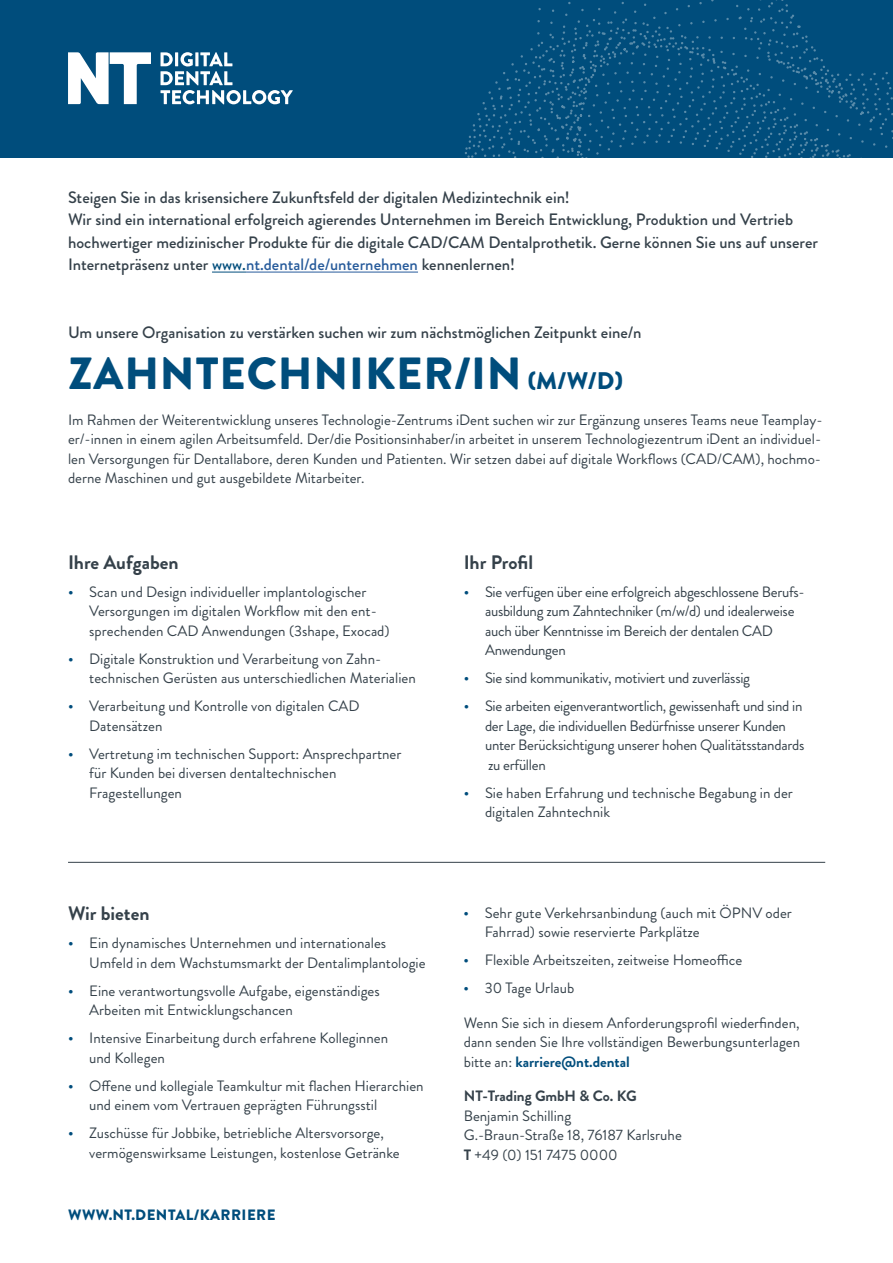
<style>
.page{position:relative;width:893px;height:1263px;background:#fff}
.page>*{position:absolute;margin:0;border:0;box-sizing:border-box;transform-origin:0 0}
.Subheadline_-_n{font:900 45px "Brandon Grotesque";letter-spacing:.02em;color:#004d7c}
.Healdine{font:700 19.5px "Brandon Grotesque";color:#35414a}
.Healdine-2{font:500 16.5px/22.5px "Brandon Grotesque";color:#35414a}
.Fließtext{font:15px/19.5px "Brandon Grotesque";color:#35414a}
.Fließtext-2{font:15px/19.5px "Brandon Grotesque";letter-spacing:-.02em;color:#35414a}
.t1{font:900 15px "Brandon Grotesque";letter-spacing:.03em;color:#004d7c}
.Fließtext-3{font:700 15px "Brandon Grotesque";color:#35414a}
.s1{color:#004d7c}
.s2{color:#275b9b}
.s3{font-size:24px}
.s4{font-weight:500;color:#004d7c}
.s5{font-weight:700;color:#004d7c}
.s6{font-weight:700}
</style>
<div class="page">
<div style="left:0;top:0;width:893px;height:157px;background:#004d7c"></div>
<svg style="left:68px;top:52px;width:83px;height:52px"></svg>
<svg style="left:161px;top:52px;width:132px;height:52px"></svg>
<hr style="left:212px;top:272px;width:34px;height:1px;background:#004d7c">
<hr style="left:246px;top:272px;width:172px;height:1px;background:#275b9b">
<hr style="left:68px;top:862px;width:757px;height:1px;background:#35414a">
<p class="Healdine-2" style="left:68px;top:186px;width:503px">Steigen Sie in das krisensichere Zukunftsfeld der digitalen Medizintechnik ein!</p>
<p class="Healdine-2" style="left:68px;top:209px;width:752px">Wir sind ein international erfolgreich agierendes Unternehmen im Bereich Entwicklung, Produktion und Vertrieb hochwertiger medizinischer Produkte für die digitale CAD/CAM Dentalprothetik. Gerne können Sie uns auf unserer<br>Internetpräsenz unter <span class="s1">www.</span><span class="s2">nt.dental/de/unternehmen</span> kennenlernen!</p>
<p class="Healdine-2" style="left:68px;top:321px;width:575px">Um unsere Organisation zu verstärken suchen wir zum nächstmöglichen Zeitpunkt eine/n</p>
<p class="Subheadline_-_n" style="left:68px;top:342px;width:556px">ZAHNTECHNIKER/IN <span class="s3">(M/W/D)</span></p>
<p class="Fließtext" style="left:68px;top:410px;width:756px;text-align:justify">Im Rahmen der Weiterentwicklung unseres Technologie-Zentrums iDent suchen wir zur Ergänzung unseres Teams neue Teamplay&shy;er/-innen in einem agilen Arbeitsumfeld. Der/die Positionsinhaber/in arbeitet in unserem Technologiezentrum iDent an individuel&shy;len Versorgungen für Dentallabore, deren Kunden und Patienten. Wir setzen dabei auf digitale Workflows (CAD/CAM), hochmo&shy;derne Maschinen und gut ausgebildete Mitarbeiter.</p>
<p class="Healdine" style="left:68px;top:548px;width:112px">Ihre Aufgaben</p>
<p class="Fließtext" style="left:89px;top:582px;width:302px;text-indent:-21px"><span class="s4">•</span> Scan und Design individueller implantologischer<br>Versorgungen im digitalen Workflow mit den ent&shy;sprechenden CAD Anwendungen (3shape, Exocad)</p>
<p class="Fließtext" style="left:89px;top:649px;width:328px;text-indent:-21px"><span class="s4">•</span> Digitale Konstruktion und Verarbeitung von Zahn&shy;technischen Gerüsten aus unterschiedlichen Materialien</p>
<p class="Fließtext" style="left:89px;top:697px;width:272px;text-indent:-21px"><span class="s4">•</span> Verarbeitung und Kontrolle von digitalen CAD<br>Datensätzen</p>
<p class="Fließtext" style="left:89px;top:744px;width:314px;text-indent:-21px"><span class="s4">•</span> Vertretung im technischen Support: Ansprechpartner für Kunden bei diversen dentaltechnischen<br>Fragestellungen</p>
<p class="Healdine" style="left:68px;top:900px;width:83px">Wir bieten</p>
<p class="Fließtext" style="left:89px;top:933px;width:338px;text-indent:-21px"><span class="s4">•</span> Ein dynamisches Unternehmen und internationales<br>Umfeld in dem Wachstumsmarkt der Dentalimplantologie</p>
<p class="Fließtext" style="left:89px;top:981px;width:292px;text-indent:-21px"><span class="s4">•</span> Eine verantwortungsvolle Aufgabe, eigenständiges<br>Arbeiten mit Entwicklungschancen</p>
<p class="Fließtext" style="left:89px;top:1028px;width:300px;text-indent:-21px"><span class="s4">•</span> Intensive Einarbeitung durch erfahrene Kolleginnen und Kollegen</p>
<p class="Fließtext" style="left:89px;top:1076px;width:336px;text-indent:-21px"><span class="s4">•</span> Offene und kollegiale Teamkultur mit flachen Hierarchien und einem vom Vertrauen geprägten Führungsstil</p>
<p class="Fließtext" style="left:89px;top:1124px;width:312px;text-indent:-21px"><span class="s4">•</span> Zuschüsse für Jobbike, betriebliche Altersvorsorge, vermögenswirksame Leistungen, kostenlose Getränke</p>
<p class="t1" style="left:68px;top:1205px;width:209px">WWW.NT.DENTAL/KARRIERE</p>
<p class="Healdine" style="left:464px;top:548px;width:71px">Ihr Profil</p>
<p class="Fließtext-2" style="left:485px;top:582px;width:321px;text-indent:-21px"><span class="s4">•</span> Sie verfügen über eine erfolgreich abgeschlossene Berufs&shy;ausbildung zum Zahntechniker (m/w/d) und idealerweise auch über Kenntnisse im Bereich der dentalen CAD Anwendungen</p>
<p class="Fließtext-2" style="left:464px;top:669px;width:288px"><span class="s4">•</span> Sie sind kommunikativ, motiviert und zuverlässig</p>
<p class="Fließtext-2" style="left:485px;top:697px;width:321px;text-indent:-21px"><span class="s4">•</span> Sie arbeiten eigenverantwortlich, gewissenhaft und sind in der Lage, die individuellen Bedürfnisse unserer Kunden unter Berücksichtigung unserer hohen Qualitätsstandards zu erfüllen</p>
<p class="Fließtext" style="left:485px;top:783px;width:309px;text-indent:-21px"><span class="s4">•</span> Sie haben Erfahrung und technische Begabung in der digitalen Zahntechnik</p>
<p class="Fließtext" style="left:485px;top:903px;width:309px;text-indent:-21px"><span class="s4">•</span> Sehr gute Verkehrsanbindung (auch mit ÖPNV oder<br>Fahrrad) sowie reservierte Parkplätze</p>
<p class="Fließtext" style="left:463px;top:950px;width:280px"><span class="s4">•</span> Flexible Arbeitszeiten, zeitweise Homeoffice</p>
<p class="Fließtext" style="left:463px;top:978px;width:112px"><span class="s4">•</span> 30 Tage Urlaub</p>
<p class="Fließtext" style="left:464px;top:1013px;width:338px;text-align:justify">Wenn Sie sich in diesem Anforderungsprofil wiederfinden, dann senden Sie Ihre vollständigen Bewerbungsunterlagen bitte an: <span class="s5">karriere@nt.dental</span></p>
<p class="Fließtext-3" style="left:464px;top:1085px;width:175px">NT-Trading GmbH &amp; Co. KG</p>
<p class="Fließtext" style="left:464px;top:1106px;width:109px">Benjamin Schilling</p>
<p class="Fließtext" style="left:464px;top:1125px;width:220px">G.-Braun-Straße 18, 76187 Karlsruhe</p>
<p class="Fließtext" style="left:464px;top:1145px;width:155px"><span class="s6">T</span> +49 (0) 151 7475 0000</p>
</div>
